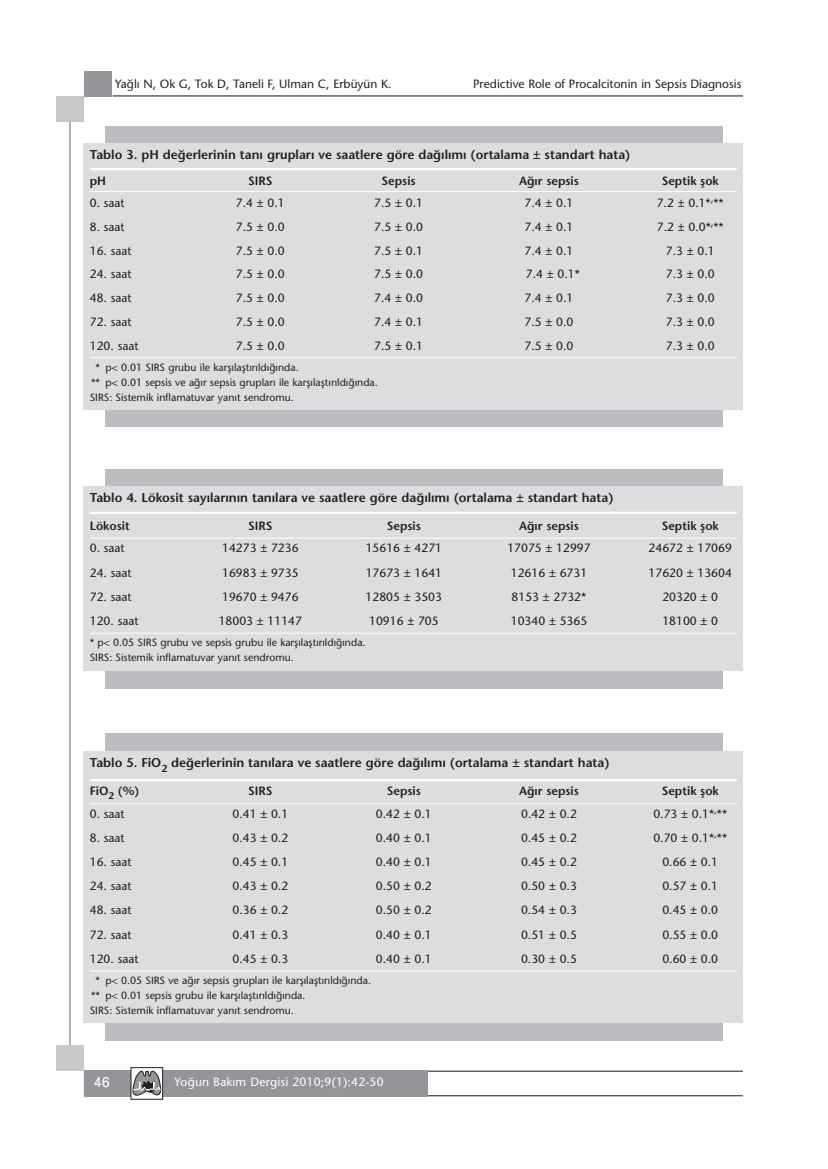
<style>
.page{position:relative;width:828px;height:1169px;background:#fff}
.page>*{position:absolute;margin:0;border:0;box-sizing:border-box;transform-origin:0 0}
.t1{font:14.25px "Univers";color:#fff}
.t2{font:600 12.75px "Stone Sans";color:#231f20}
.t3{font:12px "Stone Sans";color:#231f20}
.t4{font:600 12px "Stone Sans";color:#231f20}
.t5{font:12px "Stone Sans";letter-spacing:.015em;color:#fff}
.t6{font:10.5px/15px "Stone Sans";color:#231f20}
</style>
<div class="page">
<hr style="left:398px;top:1070px;width:345px;height:1px;background:#231f20">
<hr style="left:398px;top:1095px;width:345px;height:1px;background:#231f20">
<div style="left:84px;top:1070px;width:344px;height:27px;background:#939598"></div>
<hr style="left:113px;top:95px;width:630px;height:1px;background:#231f20">
<svg style="left:133px;top:1070px;width:28px;height:30px"></svg>
<div style="left:131px;top:1067px;width:32px;height:32px;border:1px solid #231f20"></div>
<hr style="left:69px;top:121px;width:2px;height:924px;background:#939598">
<div style="left:84px;top:71px;width:27px;height:26px;background:#939598"></div>
<div style="left:56px;top:97px;width:28px;height:25px;background:#c6c8ca"></div>
<div style="left:56px;top:1045px;width:28px;height:26px;background:#c6c8ca"></div>
<div style="left:105px;top:126px;width:617px;height:301px;background:#bbbdc0"></div>
<div style="left:84px;top:144px;width:659px;height:266px;background:#dcddde"></div>
<hr style="left:90px;top:168px;width:647px;height:2px;background:#fff">
<hr style="left:90px;top:191px;width:647px;height:1px;background:#fff">
<hr style="left:90px;top:357px;width:647px;height:1px;background:#fff">
<div style="left:105px;top:469px;width:617px;height:219px;background:#bbbdc0"></div>
<div style="left:84px;top:486px;width:659px;height:184px;background:#dcddde"></div>
<hr style="left:90px;top:512px;width:647px;height:2px;background:#fff">
<hr style="left:90px;top:537px;width:647px;height:1px;background:#fff">
<hr style="left:90px;top:633px;width:647px;height:1px;background:#fff">
<div style="left:105px;top:733px;width:617px;height:307px;background:#bbbdc0"></div>
<div style="left:84px;top:751px;width:659px;height:272px;background:#dcddde"></div>
<hr style="left:90px;top:779px;width:647px;height:2px;background:#fff">
<hr style="left:90px;top:803px;width:647px;height:1px;background:#fff">
<hr style="left:90px;top:970px;width:647px;height:1px;background:#fff">
<p class="t3" style="left:115px;top:79px;width:278px">Yağlı N, Ok G, Tok D, Taneli F, Ulman C, Erbüyün K.</p>
<p class="t3" style="left:473px;top:79px;width:270px">Predictive Role of Procalcitonin in Sepsis Diagnosis</p>
<p class="t2" style="left:90px;top:150px;width:542px">Tablo 3. pH değerlerinin tanı grupları ve saatlere göre dağılımı (ortalama ± standart hata)</p>
<p class="t4" style="left:90px;top:176px;width:18px">pH</p>
<p class="t4" style="left:248px;top:176px;width:26px">SIRS</p>
<p class="t4" style="left:382px;top:176px;width:36px">Sepsis</p>
<p class="t4" style="left:519px;top:176px;width:61px">Ağır sepsis</p>
<p class="t4" style="left:662px;top:176px;width:59px">Septik şok</p>
<p class="t3" style="left:90px;top:198px;width:36px">0. saat</p>
<p class="t3" style="left:236px;top:198px;width:50px">7.4 ± 0.1</p>
<p class="t3" style="left:374px;top:198px;width:50px">7.5 ± 0.1</p>
<p class="t3" style="left:525px;top:198px;width:50px">7.4 ± 0.1</p>
<p class="t3" style="left:657px;top:198px;width:68px">7.2 ± 0.1*<sup>,</sup>**</p>
<p class="t3" style="left:90px;top:222px;width:36px">8. saat</p>
<p class="t3" style="left:236px;top:222px;width:50px">7.5 ± 0.0</p>
<p class="t3" style="left:374px;top:222px;width:50px">7.5 ± 0.0</p>
<p class="t3" style="left:525px;top:222px;width:50px">7.4 ± 0.1</p>
<p class="t3" style="left:657px;top:222px;width:68px">7.2 ± 0.0*<sup>,</sup>**</p>
<p class="t3" style="left:90px;top:246px;width:43px">16. saat</p>
<p class="t3" style="left:236px;top:246px;width:50px">7.5 ± 0.0</p>
<p class="t3" style="left:374px;top:246px;width:50px">7.5 ± 0.1</p>
<p class="t3" style="left:525px;top:246px;width:50px">7.4 ± 0.1</p>
<p class="t3" style="left:666px;top:246px;width:50px">7.3 ± 0.1</p>
<p class="t3" style="left:90px;top:269px;width:43px">24. saat</p>
<p class="t3" style="left:236px;top:269px;width:50px">7.5 ± 0.0</p>
<p class="t3" style="left:374px;top:269px;width:50px">7.5 ± 0.0</p>
<p class="t3" style="left:526px;top:269px;width:56px">7.4 ± 0.1*</p>
<p class="t3" style="left:666px;top:269px;width:50px">7.3 ± 0.0</p>
<p class="t3" style="left:90px;top:293px;width:43px">48. saat</p>
<p class="t3" style="left:236px;top:293px;width:50px">7.5 ± 0.0</p>
<p class="t3" style="left:374px;top:293px;width:50px">7.4 ± 0.0</p>
<p class="t3" style="left:525px;top:293px;width:50px">7.4 ± 0.1</p>
<p class="t3" style="left:666px;top:293px;width:50px">7.3 ± 0.0</p>
<p class="t3" style="left:90px;top:317px;width:43px">72. saat</p>
<p class="t3" style="left:236px;top:317px;width:50px">7.5 ± 0.0</p>
<p class="t3" style="left:374px;top:317px;width:50px">7.4 ± 0.1</p>
<p class="t3" style="left:525px;top:317px;width:50px">7.5 ± 0.0</p>
<p class="t3" style="left:666px;top:317px;width:50px">7.3 ± 0.0</p>
<p class="t3" style="left:90px;top:341px;width:50px">120. saat</p>
<p class="t3" style="left:236px;top:341px;width:50px">7.5 ± 0.0</p>
<p class="t3" style="left:374px;top:341px;width:50px">7.5 ± 0.1</p>
<p class="t3" style="left:525px;top:341px;width:50px">7.5 ± 0.0</p>
<p class="t3" style="left:666px;top:341px;width:50px">7.3 ± 0.0</p>
<p class="t6" style="left:90px;top:360px;width:290px;text-indent:6px">* p&lt; 0.01 SIRS grubu ile karşılaştırıldığında.<br>** p&lt; 0.01 sepsis ve ağır sepsis grupları ile karşılaştırıldığında.<br>SIRS: Sistemik inflamatuvar yanıt sendromu.</p>
<p class="t2" style="left:90px;top:492px;width:525px">Tablo 4. Lökosit sayılarının tanılara ve saatlere göre dağılımı (ortalama ± standart hata)</p>
<p class="t4" style="left:90px;top:520px;width:41px">Lökosit</p>
<p class="t4" style="left:248px;top:520px;width:26px">SIRS</p>
<p class="t4" style="left:387px;top:520px;width:36px">Sepsis</p>
<p class="t4" style="left:519px;top:520px;width:61px">Ağır sepsis</p>
<p class="t4" style="left:662px;top:520px;width:59px">Septik şok</p>
<p class="t3" style="left:90px;top:543px;width:36px">0. saat</p>
<p class="t3" style="left:222px;top:543px;width:78px">14273 ± 7236</p>
<p class="t3" style="left:366px;top:543px;width:78px">15616 ± 4271</p>
<p class="t3" style="left:507px;top:543px;width:85px">17075 ± 12997</p>
<p class="t3" style="left:649px;top:543px;width:85px">24672 ± 17069</p>
<p class="t3" style="left:90px;top:568px;width:43px">24. saat</p>
<p class="t3" style="left:222px;top:568px;width:78px">16983 ± 9735</p>
<p class="t3" style="left:366px;top:568px;width:78px">17673 ± 1641</p>
<p class="t3" style="left:511px;top:568px;width:78px">12616 ± 6731</p>
<p class="t3" style="left:649px;top:568px;width:85px">17620 ± 13604</p>
<p class="t3" style="left:90px;top:592px;width:43px">72. saat</p>
<p class="t3" style="left:222px;top:592px;width:78px">19670 ± 9476</p>
<p class="t3" style="left:366px;top:592px;width:78px">12805 ± 3503</p>
<p class="t3" style="left:512px;top:592px;width:76px">8153 ± 2732*</p>
<p class="t3" style="left:662px;top:592px;width:57px">20320 ± 0</p>
<p class="t3" style="left:90px;top:616px;width:50px">120. saat</p>
<p class="t3" style="left:219px;top:616px;width:85px">18003 ± 11147</p>
<p class="t3" style="left:369px;top:616px;width:71px">10916 ± 705</p>
<p class="t3" style="left:511px;top:616px;width:78px">10340 ± 5365</p>
<p class="t3" style="left:662px;top:616px;width:57px">18100 ± 0</p>
<p class="t6" style="left:90px;top:636px;width:277px">* p&lt; 0.05 SIRS grubu ve sepsis grubu ile karşılaştırıldığında.<br>SIRS: Sistemik inflamatuvar yanıt sendromu.</p>
<p class="t2" style="left:90px;top:757px;width:521px">Tablo 5. FiO<sub>2</sub> değerlerinin tanılara ve saatlere göre dağılımı (ortalama ± standart hata)</p>
<p class="t4" style="left:90px;top:785px;width:51px">FiO<sub>2</sub> (%)</p>
<p class="t4" style="left:248px;top:785px;width:26px">SIRS</p>
<p class="t4" style="left:387px;top:785px;width:36px">Sepsis</p>
<p class="t4" style="left:519px;top:785px;width:61px">Ağır sepsis</p>
<p class="t4" style="left:662px;top:785px;width:59px">Septik şok</p>
<p class="t3" style="left:90px;top:808px;width:36px">0. saat</p>
<p class="t3" style="left:232px;top:808px;width:57px">0.41 ± 0.1</p>
<p class="t3" style="left:376px;top:808px;width:57px">0.42 ± 0.1</p>
<p class="t3" style="left:521px;top:808px;width:57px">0.42 ± 0.2</p>
<p class="t3" style="left:653px;top:808px;width:75px">0.73 ± 0.1*<sup>,</sup>**</p>
<p class="t3" style="left:90px;top:833px;width:36px">8. saat</p>
<p class="t3" style="left:232px;top:833px;width:57px">0.43 ± 0.2</p>
<p class="t3" style="left:376px;top:833px;width:57px">0.40 ± 0.1</p>
<p class="t3" style="left:521px;top:833px;width:57px">0.45 ± 0.2</p>
<p class="t3" style="left:653px;top:833px;width:75px">0.70 ± 0.1*<sup>,</sup>**</p>
<p class="t3" style="left:90px;top:857px;width:43px">16. saat</p>
<p class="t3" style="left:232px;top:857px;width:57px">0.45 ± 0.1</p>
<p class="t3" style="left:376px;top:857px;width:57px">0.40 ± 0.1</p>
<p class="t3" style="left:521px;top:857px;width:57px">0.45 ± 0.2</p>
<p class="t3" style="left:662px;top:857px;width:57px">0.66 ± 0.1</p>
<p class="t3" style="left:90px;top:881px;width:43px">24. saat</p>
<p class="t3" style="left:232px;top:881px;width:57px">0.43 ± 0.2</p>
<p class="t3" style="left:376px;top:881px;width:57px">0.50 ± 0.2</p>
<p class="t3" style="left:521px;top:881px;width:57px">0.50 ± 0.3</p>
<p class="t3" style="left:662px;top:881px;width:57px">0.57 ± 0.1</p>
<p class="t3" style="left:90px;top:905px;width:43px">48. saat</p>
<p class="t3" style="left:232px;top:905px;width:57px">0.36 ± 0.2</p>
<p class="t3" style="left:376px;top:905px;width:57px">0.50 ± 0.2</p>
<p class="t3" style="left:521px;top:905px;width:57px">0.54 ± 0.3</p>
<p class="t3" style="left:662px;top:905px;width:57px">0.45 ± 0.0</p>
<p class="t3" style="left:90px;top:929px;width:43px">72. saat</p>
<p class="t3" style="left:232px;top:929px;width:57px">0.41 ± 0.3</p>
<p class="t3" style="left:376px;top:929px;width:57px">0.40 ± 0.1</p>
<p class="t3" style="left:521px;top:929px;width:57px">0.51 ± 0.5</p>
<p class="t3" style="left:662px;top:929px;width:57px">0.55 ± 0.0</p>
<p class="t3" style="left:90px;top:953px;width:50px">120. saat</p>
<p class="t3" style="left:232px;top:953px;width:57px">0.45 ± 0.3</p>
<p class="t3" style="left:376px;top:953px;width:57px">0.40 ± 0.1</p>
<p class="t3" style="left:521px;top:953px;width:57px">0.30 ± 0.5</p>
<p class="t3" style="left:662px;top:953px;width:57px">0.60 ± 0.0</p>
<p class="t6" style="left:90px;top:973px;width:283px;text-indent:6px">* p&lt; 0.05 SIRS ve ağır sepsis grupları ile karşılaştırıldığında. ** p&lt; 0.01 sepsis grubu ile karşılaştırıldığında.<br>SIRS: Sistemik inflamatuvar yanıt sendromu.</p>
<p class="t1" style="left:94px;top:1076px;width:17px">46</p>
<p class="t5" style="left:175px;top:1077px;width:211px">Yoğun Bakım Dergisi 2010;9(1):42-50</p>
</div>
